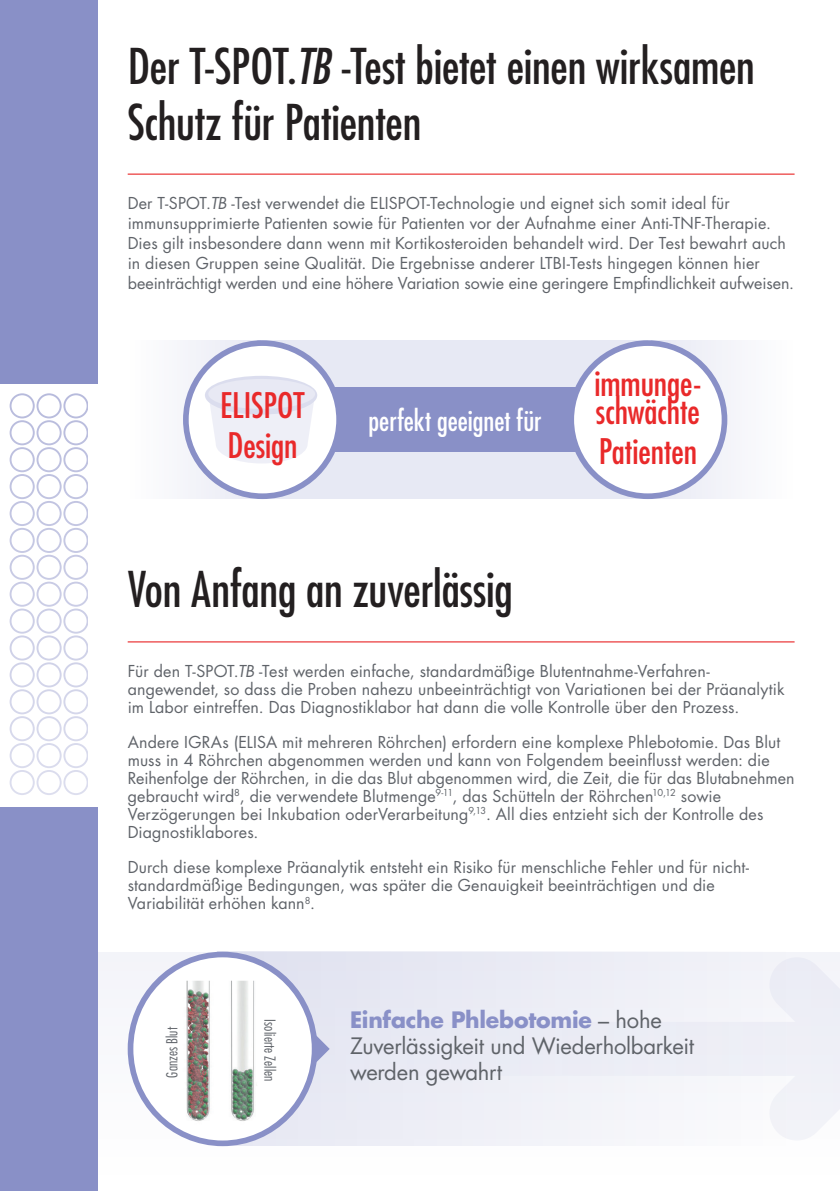
<style>
.page{position:relative;width:840px;height:1191px;background:#fff}
.page>*{position:absolute;margin:0;border:0;box-sizing:border-box;transform-origin:0 0}
.t1{font:condensed 48px/56px "Futura LT";letter-spacing:-.005em;color:#231f20}
.lilac_header{font:condensed 34.4px/40px "Futura LT";color:#e9292a}
.lilac_header-2{font:condensed 28px "Futura LT";letter-spacing:-.005em;color:#fff}
.body{font:22px/26px "Futura LT";letter-spacing:-.015em;color:#5f6369}
.body-2{font:16px/18px "Futura LT";letter-spacing:.005em;color:#5f6369}
.body-3{font:300 condensed 14.8px "Futura LT";letter-spacing:.005em;color:#5f6369}
.s1{font-style:italic}
.s2{font-weight:700;color:#8990c7}
</style>
<div class="page">
<div style="left:0;top:0;width:97px;height:1191px;background:#8990c7"></div>
<div style="left:0;top:384px;width:98px;height:423px;background:#fff"></div>
<div style="left:10px;top:393px;width:25px;height:25px;border:2px solid #9398cb;border-radius:50%"></div>
<div style="left:36px;top:393px;width:26px;height:25px;border:2px solid #9398cb;border-radius:50%"></div>
<div style="left:63px;top:393px;width:24px;height:25px;border:2px solid #9398cb;border-radius:50%"></div>
<div style="left:10px;top:420px;width:25px;height:25px;border:2px solid #9398cb;border-radius:50%"></div>
<div style="left:36px;top:420px;width:26px;height:25px;border:2px solid #9398cb;border-radius:50%"></div>
<div style="left:63px;top:420px;width:24px;height:25px;border:2px solid #9398cb;border-radius:50%"></div>
<div style="left:10px;top:447px;width:25px;height:25px;border:2px solid #9398cb;border-radius:50%"></div>
<div style="left:36px;top:447px;width:26px;height:25px;border:2px solid #9398cb;border-radius:50%"></div>
<div style="left:63px;top:447px;width:24px;height:25px;border:2px solid #9398cb;border-radius:50%"></div>
<div style="left:10px;top:474px;width:25px;height:25px;border:2px solid #9398cb;border-radius:50%"></div>
<div style="left:36px;top:474px;width:26px;height:25px;border:2px solid #9398cb;border-radius:50%"></div>
<div style="left:63px;top:474px;width:24px;height:25px;border:2px solid #9398cb;border-radius:50%"></div>
<div style="left:10px;top:501px;width:25px;height:25px;border:2px solid #9398cb;border-radius:50%"></div>
<div style="left:36px;top:501px;width:26px;height:25px;border:2px solid #9398cb;border-radius:50%"></div>
<div style="left:63px;top:501px;width:24px;height:25px;border:2px solid #9398cb;border-radius:50%"></div>
<div style="left:10px;top:528px;width:25px;height:25px;border:2px solid #9398cb;border-radius:50%"></div>
<div style="left:36px;top:528px;width:26px;height:25px;border:2px solid #9398cb;border-radius:50%"></div>
<div style="left:63px;top:528px;width:24px;height:25px;border:2px solid #9398cb;border-radius:50%"></div>
<div style="left:10px;top:555px;width:25px;height:25px;border:2px solid #9398cb;border-radius:50%"></div>
<div style="left:36px;top:555px;width:26px;height:25px;border:2px solid #9398cb;border-radius:50%"></div>
<div style="left:63px;top:555px;width:24px;height:25px;border:2px solid #9398cb;border-radius:50%"></div>
<div style="left:10px;top:581px;width:25px;height:26px;border:2px solid #9398cb;border-radius:50%"></div>
<div style="left:36px;top:581px;width:26px;height:26px;border:2px solid #9398cb;border-radius:50%"></div>
<div style="left:63px;top:581px;width:24px;height:26px;border:2px solid #9398cb;border-radius:50%"></div>
<div style="left:10px;top:608px;width:25px;height:25px;border:2px solid #9398cb;border-radius:50%"></div>
<div style="left:36px;top:608px;width:26px;height:25px;border:2px solid #9398cb;border-radius:50%"></div>
<div style="left:63px;top:608px;width:24px;height:25px;border:2px solid #9398cb;border-radius:50%"></div>
<div style="left:10px;top:635px;width:25px;height:25px;border:2px solid #9398cb;border-radius:50%"></div>
<div style="left:36px;top:635px;width:26px;height:25px;border:2px solid #9398cb;border-radius:50%"></div>
<div style="left:63px;top:635px;width:24px;height:25px;border:2px solid #9398cb;border-radius:50%"></div>
<div style="left:10px;top:662px;width:25px;height:25px;border:2px solid #9398cb;border-radius:50%"></div>
<div style="left:36px;top:662px;width:26px;height:25px;border:2px solid #9398cb;border-radius:50%"></div>
<div style="left:63px;top:662px;width:24px;height:25px;border:2px solid #9398cb;border-radius:50%"></div>
<div style="left:10px;top:689px;width:25px;height:25px;border:2px solid #9398cb;border-radius:50%"></div>
<div style="left:36px;top:689px;width:26px;height:25px;border:2px solid #9398cb;border-radius:50%"></div>
<div style="left:63px;top:689px;width:24px;height:25px;border:2px solid #9398cb;border-radius:50%"></div>
<div style="left:10px;top:716px;width:25px;height:25px;border:2px solid #9398cb;border-radius:50%"></div>
<div style="left:36px;top:716px;width:26px;height:25px;border:2px solid #9398cb;border-radius:50%"></div>
<div style="left:63px;top:716px;width:24px;height:25px;border:2px solid #9398cb;border-radius:50%"></div>
<div style="left:10px;top:743px;width:25px;height:25px;border:2px solid #9398cb;border-radius:50%"></div>
<div style="left:36px;top:743px;width:26px;height:25px;border:2px solid #9398cb;border-radius:50%"></div>
<div style="left:63px;top:743px;width:24px;height:25px;border:2px solid #9398cb;border-radius:50%"></div>
<div style="left:10px;top:770px;width:25px;height:25px;border:2px solid #9398cb;border-radius:50%"></div>
<div style="left:36px;top:770px;width:26px;height:25px;border:2px solid #9398cb;border-radius:50%"></div>
<div style="left:63px;top:770px;width:24px;height:25px;border:2px solid #9398cb;border-radius:50%"></div>
<hr style="left:128px;top:173px;width:666px;height:2px;background:#e9292a">
<hr style="left:128px;top:641px;width:666px;height:1px;background:#e9292a">
<div style="left:794px;top:957px;width:45px;height:183px;background:#eff0f7"></div>
<div style="left:217px;top:951px;width:577px;height:195px;background:#ecedf5"></div>
<div style="left:130px;top:954px;width:184px;height:189px;background:#fff;border-radius:50%"></div>
<div style="left:128px;top:951px;width:189px;height:195px;border:6px solid #8990c7;border-radius:50%"></div>
<img style="left:186px;top:980px;width:71px;height:141px">
<svg style="left:316px;top:1035px;width:13px;height:27px"></svg>
<div style="left:257px;top:340px;width:390px;height:159px;background:#e7e9f4"></div>
<div style="left:650px;top:340px;width:144px;height:159px;background:#f7f8fb"></div>
<div style="left:128px;top:340px;width:133px;height:159px;background:#f8f8fb"></div>
<div style="left:323px;top:387px;width:270px;height:65px;background:#8990c7"></div>
<div style="left:186px;top:343px;width:153px;height:153px;background:#fff;border-radius:50%"></div>
<div style="left:183px;top:340px;width:159px;height:159px;border:6px solid #8990c7;border-radius:50%"></div>
<div style="left:571px;top:343px;width:153px;height:153px;background:#fff;border-radius:50%"></div>
<div style="left:568px;top:340px;width:159px;height:159px;border:6px solid #8990c7;border-radius:50%"></div>
<svg style="left:209px;top:402px;width:105px;height:61px"></svg>
<div style="left:205px;top:376px;width:112px;height:38px;background:#dbddee;border-radius:50%"></div>
<div style="left:208px;top:379px;width:107px;height:30px;background:#e8e9f4;border-radius:50%"></div>
<p class="t1" style="left:128px;top:37px;width:628px">Der T-SPOT.<span class="s1">TB</span> -Test bietet einen wirksamen<br>Schutz für Patienten</p>
<p class="body-2" style="left:128px;top:193px;width:667px;line-height:20px">Der T-SPOT.<span class="s1">TB</span> -Test verwendet die ELISPOT-Technologie und eignet sich somit ideal für immunsupprimierte Patienten sowie für Patienten vor der Aufnahme einer Anti-TNF-Therapie.<br>Dies gilt insbesondere dann wenn mit Kortikosteroiden behandelt wird. Der Test bewahrt auch in diesen Gruppen seine Qualität. Die Ergebnisse anderer LTBI-Tests hingegen können hier beeinträchtigt werden und eine höhere Variation sowie eine geringere Empfindlichkeit aufweisen.</p>
<p class="lilac_header" style="left:220px;top:385px;width:86px">ELISPOT<br>Design</p>
<p class="lilac_header-2" style="left:368px;top:403px;width:174px">perfekt geeignet für</p>
<p class="t1" style="left:128px;top:561px;width:386px">Von Anfang an zuverlässig</p>
<p class="lilac_header" style="left:594px;top:369px;width:108px;line-height:28px">immunge&shy;schwächte</p>
<p class="lilac_header" style="left:598px;top:431px;width:100px">Patienten</p>
<p class="body-2" style="left:128px;top:662px;width:658px">Für den T-SPOT.<span class="s1">TB</span> -Test werden einfache, standardmäßige Blutentnahme-Verfahren&shy;angewendet, so dass die Proben nahezu unbeeinträchtigt von Variationen bei der Präanalytik im Labor eintreffen. Das Diagnostiklabor hat dann die volle Kontrolle über den Prozess.</p>
<p class="body-2" style="left:128px;top:733px;width:668px">Andere IGRAs (ELISA mit mehreren Röhrchen) erfordern eine komplexe Phlebotomie. Das Blut muss in 4 Röhrchen abgenommen werden und kann von Folgendem beeinflusst werden: die Reihenfolge der Röhrchen, in die das Blut abgenommen wird, die Zeit, die für das Blutabnehmen gebraucht wird<sup>8</sup>, die verwendete Blutmenge<sup>9-11</sup>, das Schütteln der Röhrchen<sup>10,12</sup> sowie Verzögerungen bei Inkubation oderVerarbeitung<sup>9,13</sup>. All dies entzieht sich der Kontrolle des Diagnostiklabores.</p>
<p class="body-2" style="left:128px;top:858px;width:622px">Durch diese komplexe Präanalytik entsteht ein Risiko für menschliche Fehler und für nicht&shy;standardmäßige Bedingungen, was später die Genauigkeit beeinträchtigen und die<br>Variabilität erhöhen kann<sup>8</sup>.</p>
<p class="body-3" style="left:163px;top:1077px;width:52px;rotate:-90deg">Ganzes Blut</p>
<p class="body-3" style="left:278px;top:1019px;width:64px;rotate:90deg">Isolierte Zellen</p>
<p class="body" style="left:350px;top:1007px;width:345px"><span class="s2">Einfache Phlebotomie</span> – hohe<br>Zuverlässigkeit und Wiederholbarkeit</p>
<p class="body" style="left:350px;top:1059px;width:153px">werden gewahrt</p>
</div>
